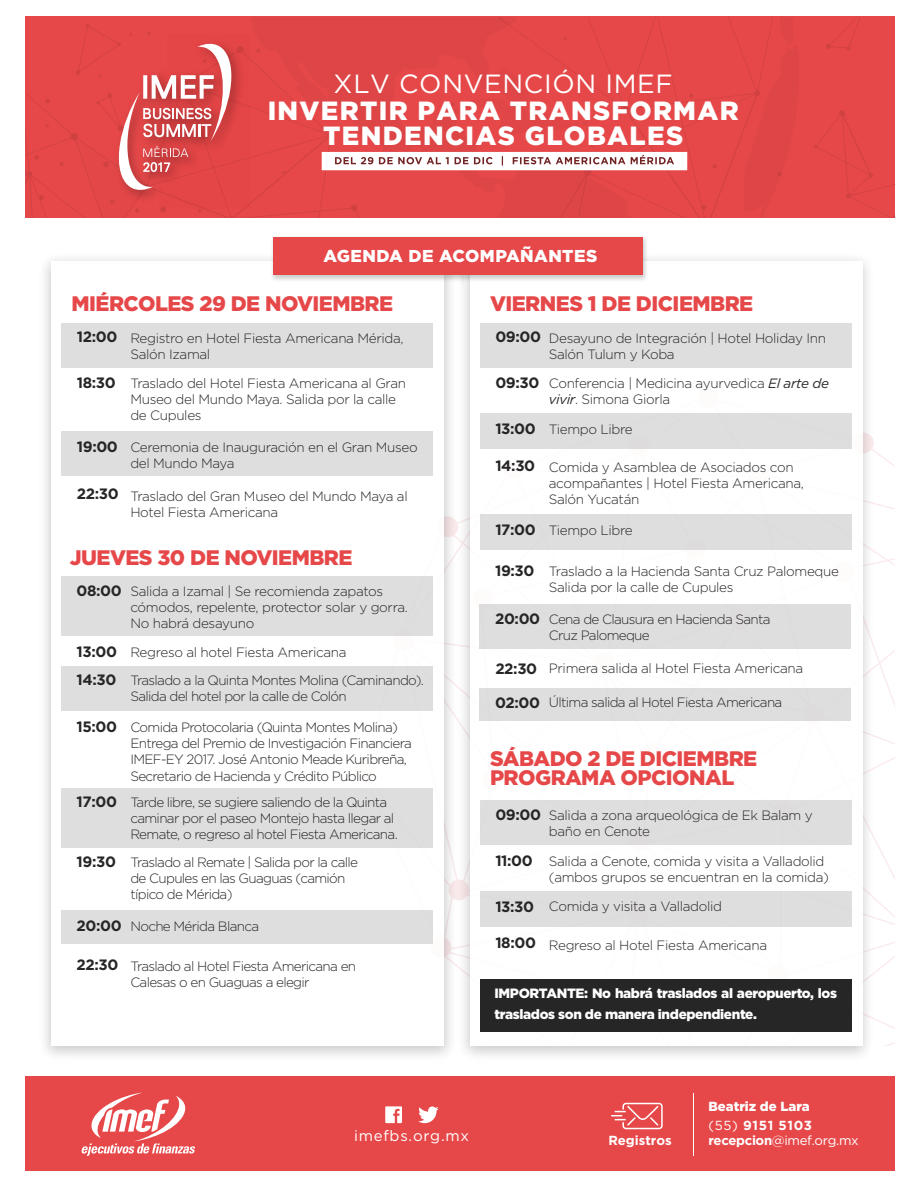
<style>
.page{position:relative;width:915px;height:1191px;background:#fff}
.page>*{position:absolute;margin:0;border:0;box-sizing:border-box;transform-origin:0 0}
.t1{font:900 26.25px/25.3px "Gotham";letter-spacing:.05em;color:#fff;text-align:center}
.t2{font:26.25px "Gotham";letter-spacing:.025em;color:#fff}
.t3{font:900 21px/19.2px "Gotham";letter-spacing:-.025em;color:#e64849}
.t4{font:900 17.25px "Gotham";letter-spacing:.025em;color:#fff}
.t5{font:15px "Gotham";letter-spacing:.05em;color:#fff}
.t6{font:700 15px "Gotham";color:#262626}
.t7{font:300 13.5px/16px "Gotham";letter-spacing:-.025em;color:#262626}
.t8{font:300 13.5px/16px "Gotham";letter-spacing:-.05em;color:#262626}
.t9{font:900 13.5px/20.5px "Gotham";letter-spacing:-.025em;color:#fff}
.t10{font:900 13.2px/18.9px "Gotham";color:#fff}
.t11{font:13.2px "Gotham";letter-spacing:-.025em;color:#fff}
.t12{font:700 13.2px "Gotham";color:#fff}
.s1{font-weight:700;font-size:15px}
.s2{font-weight:400;font-style:italic}
.s3{font-weight:400}
.s4{font-weight:700}
</style>
<div class="page">
<img style="left:463px;top:259px;width:417px;height:797px">
<div style="left:470px;top:261px;width:392px;height:785px;background:#fff"></div>
<div style="left:479px;top:604px;width:372px;height:45px;background:#dedede"></div>
<div style="left:479px;top:688px;width:372px;height:32px;background:#dedede"></div>
<div style="left:479px;top:323px;width:372px;height:45px;background:#dedede"></div>
<div style="left:479px;top:413px;width:372px;height:36px;background:#dedede"></div>
<div style="left:479px;top:514px;width:372px;height:35px;background:#dedede"></div>
<div style="left:479px;top:800px;width:372px;height:45px;background:#dedede"></div>
<div style="left:479px;top:890px;width:372px;height:36px;background:#dedede"></div>
<div style="left:479px;top:979px;width:372px;height:53px;background:#262626"></div>
<img style="left:45px;top:259px;width:418px;height:797px">
<div style="left:51px;top:261px;width:393px;height:785px;background:#fff"></div>
<div style="left:61px;top:576px;width:372px;height:60px;background:#dedede"></div>
<div style="left:61px;top:666px;width:372px;height:44px;background:#dedede"></div>
<div style="left:61px;top:787px;width:372px;height:60px;background:#dedede"></div>
<div style="left:61px;top:910px;width:372px;height:34px;background:#dedede"></div>
<img style="left:269px;top:237px;width:381px;height:47px">
<div style="left:272px;top:238px;width:370px;height:37px;background:#e64849"></div>
<div style="left:26px;top:16px;width:868px;height:201px;background:#e64849"></div>
<svg style="left:826px;top:18px;width:34px;height:32px"></svg>
<svg style="left:813px;top:107px;width:82px;height:111px"></svg>
<svg style="left:26px;top:18px;width:772px;height:200px"></svg>
<div style="left:26px;top:1076px;width:868px;height:95px;background:#e64849"></div>
<svg style="left:385px;top:1106px;width:17px;height:17px"></svg>
<svg style="left:418px;top:1106px;width:20px;height:17px"></svg>
<svg style="left:81px;top:1092px;width:114px;height:64px"></svg>
<svg style="left:611px;top:1102px;width:51px;height:27px"></svg>
<hr style="left:692px;top:1092px;width:1px;height:63px;background:#fff">
<div style="left:61px;top:323px;width:372px;height:45px;background:#dedede"></div>
<div style="left:61px;top:431px;width:372px;height:45px;background:#dedede"></div>
<h1 class="t2" style="left:333px;top:67px;width:340px">XLV CONVENCIÓN IMEF</h1>
<h1 class="t1" style="left:267px;top:97px;width:472px">INVERTIR PARA TRANSFORMAR<br>TENDENCIAS GLOBALES</h1>
<p class="t4" style="left:323px;top:244px;width:275px">AGENDA DE ACOMPAÑANTES</p>
<h2 class="t3" style="left:71px;top:293px;width:323px">MIÉRCOLES 29 DE NOVIEMBRE</h2>
<p class="t7" style="left:130px;top:329px;width:274px;text-indent:-53px"><span class="s1">12:00</span> Registro en Hotel Fiesta Americana Mérida,<br>Salón Izamal</p>
<p class="t7" style="left:130px;top:375px;width:277px;text-indent:-54px"><span class="s1">18:30</span> Traslado del Hotel Fiesta Americana al Gran<br>Museo del Mundo Maya. Salida por la calle de Cupules</p>
<p class="t7" style="left:130px;top:438px;width:289px;text-indent:-54px"><span class="s1">19:00</span> Ceremonia de Inauguración en el Gran Museo del Mundo Maya</p>
<p class="t7" style="left:130px;top:487px;width:279px;text-indent:-54px"><span class="s1">22:30</span> Traslado del Gran Museo del Mundo Maya al<br>Hotel Fiesta Americana</p>
<h2 class="t3" style="left:70px;top:547px;width:284px">JUEVES 30 DE NOVIEMBRE</h2>
<p class="t6" style="left:76px;top:581px;width:47px">08:00</p>
<p class="t7" style="left:130px;top:583px;width:279px">Salida a Izamal | Se recomienda zapatos cómodos, repelente, protector solar y gorra.<br>No habrá desayuno</p>
<p class="t8" style="left:76px;top:638px;width:349px;line-height:28px"><span class="s1">13:00</span> Regreso al hotel Fiesta Americana<br><span class="s1">14:30</span> Traslado a la Quinta Montes Molina (Caminando).</p>
<p class="t8" style="left:130px;top:688px;width:218px">Salida del hotel por la calle de Colón</p>
<p class="t8" style="left:130px;top:719px;width:283px;text-indent:-54px"><span class="s1">15:00</span> Comida Protocolaria (Quinta Montes Molina)<br>Entrega del Premio de Investigación Financiera IMEF-EY 2017. José Antonio Meade Kuribreña, Secretario de Hacienda y Crédito Público</p>
<p class="t8" style="left:130px;top:793px;width:269px;text-indent:-54px"><span class="s1">17:00</span> Tarde libre, se sugiere saliendo de la Quinta caminar por el paseo Montejo hasta llegar al<br>Remate, o regreso al hotel Fiesta Americana.</p>
<p class="t8" style="left:130px;top:853px;width:229px;text-indent:-54px"><span class="s1">19:30</span> Traslado al Remate | Salida por la calle de Cupules en las Guaguas (camión típico de Mérida)</p>
<p class="t8" style="left:76px;top:918px;width:184px"><span class="s1">20:00</span> Noche Mérida Blanca</p>
<p class="t8" style="left:76px;top:957px;width:281px;text-align:center"><span class="s1">22:30</span> Traslado al Hotel Fiesta Americana en<br>Calesas o en Guaguas a elegir</p>
<h2 class="t3" style="left:490px;top:293px;width:265px">VIERNES 1 DE DICIEMBRE</h2>
<p class="t7" style="left:548px;top:329px;width:278px;text-indent:-54px"><span class="s1">09:00</span> Desayuno de Integración | Hotel Holiday Inn<br>Salón Tulum y Koba</p>
<p class="t7" style="left:548px;top:375px;width:281px;text-indent:-54px"><span class="s1">09:30</span> Conferencia | Medicina ayurvedica <span class="s2">El arte de vivir</span>. Simona Giorla</p>
<p class="t7" style="left:495px;top:420px;width:139px"><span class="s1">13:00</span> Tiempo Libre</p>
<p class="t7" style="left:548px;top:459px;width:256px;text-indent:-54px"><span class="s1">14:30</span> Comida y Asamblea de Asociados con acompañantes | Hotel Fiesta Americana,<br>Salón Yucatán</p>
<p class="t7" style="left:495px;top:521px;width:139px"><span class="s1">17:00</span> Tiempo Libre</p>
<p class="t7" style="left:548px;top:563px;width:291px;text-indent:-54px"><span class="s1">19:30</span> Traslado a la Hacienda Santa Cruz Palomeque<br>Salida por la calle de Cupules</p>
<p class="t8" style="left:548px;top:610px;width:223px;text-indent:-54px"><span class="s1">20:00</span> Cena de Clausura en Hacienda Santa<br>Cruz Palomeque</p>
<p class="t7" style="left:495px;top:660px;width:309px"><span class="s1">22:30</span> Primera salida al Hotel Fiesta Americana</p>
<p class="t8" style="left:495px;top:694px;width:289px"><span class="s1">02:00</span> Última salida al Hotel Fiesta Americana</p>
<h2 class="t3" style="left:490px;top:749px;width:269px">SÁBADO 2 DE DICIEMBRE<br>PROGRAMA OPCIONAL</h2>
<p class="t7" style="left:548px;top:807px;width:265px;text-indent:-54px"><span class="s1">09:00</span> Salida a zona arqueológica de Ek Balam y baño en Cenote</p>
<p class="t7" style="left:548px;top:852px;width:281px;text-indent:-54px"><span class="s1">11:00</span> Salida a Cenote, comida y visita a Valladolid (ambos grupos se encuentran en la comida)</p>
<p class="t7" style="left:495px;top:898px;width:228px"><span class="s1">13:30</span> Comida y visita a Valladolid</p>
<p class="t7" style="left:495px;top:936px;width:273px"><span class="s1">18:00</span> Regreso al Hotel Fiesta Americana</p>
<p class="t9" style="left:494px;top:983px;width:344px">IMPORTANTE: No habrá traslados al aeropuerto, los traslados son de manera independiente.</p>
<p class="t5" style="left:354px;top:1126px;width:116px">imefbs.org.mx</p>
<p class="t10" style="left:708px;top:1096px;width:105px">Beatriz de Lara <span class="s3">(55)</span> <span class="s4">9151 5103</span></p>
<p class="t12" style="left:608px;top:1131px;width:65px">Registros</p>
<p class="t11" style="left:708px;top:1131px;width:152px"><span class="s4">recepcion</span>@imef.org.mx</p>
</div>
